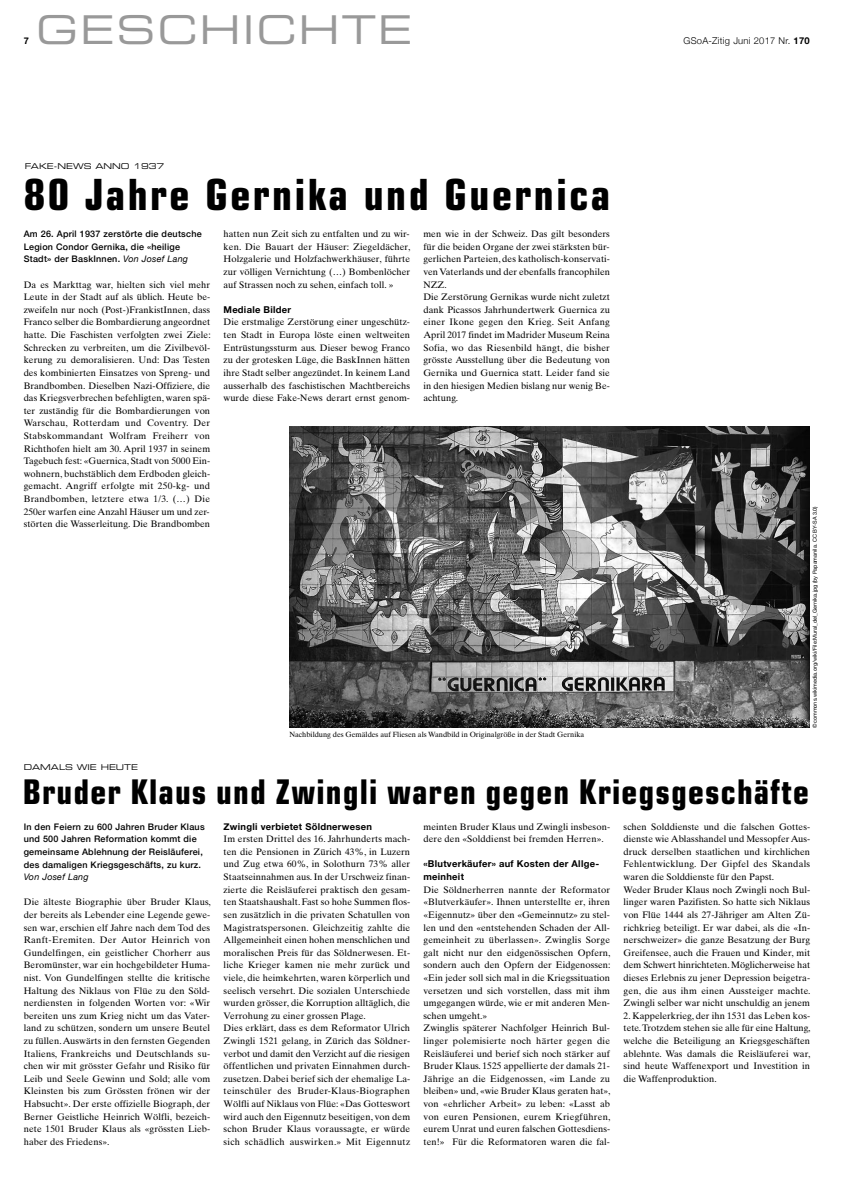
<style>
.page{position:relative;width:842px;height:1191px;background:#fff}
.page>*{position:absolute;margin:0;border:0;box-sizing:border-box;transform-origin:0 0}
.t1{font:700 condensed 43px "Eurostile";letter-spacing:.06em;color:#000}
.t2{font:39.7px "Eurostile Extended Two";letter-spacing:.05em;color:#999}
.t3{font:700 condensed 34px "Eurostile";letter-spacing:.035em;color:#000}
.t4{font:9.4px/12.6px "Times Ten";letter-spacing:.005em;color:#000;text-align:justify}
.t5{font:700 9.4px/12.6px "Helvetica Neue";letter-spacing:.03em;color:#000}
.t6{font:300 9.4px "Helvetica Neue";letter-spacing:.03em;color:#000}
.t7{font:700 9.2px "Helvetica Neue";color:#000}
.t8{font:500 9px/12.6px "Helvetica Neue";letter-spacing:.03em;color:#000}
.t9{font:italic 9px "Helvetica Neue";letter-spacing:.03em;color:#000}
.t10{font:8px "Eurostile Extended Two";color:#000}
.t11{font:7.5px "Times Ten";color:#000}
.t12{font:5.5px "Helvetica Neue";color:#000}
.s1{font-weight:400;font-style:italic}
.s2{font-weight:700}
</style>
<div class="page">
<img style="left:290px;top:426px;width:519px;height:301px">
<p class="t7" style="left:24px;top:35px;width:7px">7</p>
<h2 class="t2" style="left:36px;top:15px;width:378px">GESCHICHTE</h2>
<p class="t10" style="left:25px;top:163px;width:141px">FAKE-NEWS ANNO 1937</p>
<h1 class="t1" style="left:24px;top:178px;width:588px">80 Jahre Gernika und Guernica</h1>
<p class="t8" style="left:24px;top:227px;width:180px">Am 26. April 1937 zerstörte die deutsche<br>Legion Condor Gernika, die «heilige<br>Stadt» der BaskInnen. <span class="s1">Von Josef Lang</span></p>
<p class="t4" style="left:24px;top:279px;width:189px">Da es Markttag war, hielten sich viel mehr Leute in der Stadt auf als üblich. Heute be&shy;zweifeln nur noch (Post-)FrankistInnen, dass Franco selber die Bombardierung angeordnet hatte. Die Faschisten verfolgten zwei Ziele:<br>Schrecken zu verbreiten, um die Zivilbevöl&shy;kerung zu demoralisieren. Und: Das Testen des kombinierten Einsatzes von Spreng- und Brandbomben. Dieselben Nazi-Offiziere, die das Kriegsverbrechen befehligten, waren spä&shy;ter zuständig für die Bombardierungen von Warschau, Rotterdam und Coventry. Der Stabskommandant Wolfram Freiherr von Richthofen hielt am 30. April 1937 in seinem Tagebuch fest: «Guernica, Stadt von 5000 Ein&shy;wohnern, buchstäblich dem Erdboden gleich&shy;gemacht. Angriff erfolgte mit 250-kg- und Brandbomben, letztere etwa 1/3. (…) Die 250er warfen eine Anzahl Häuser um und zer&shy;störten die Wasserleitung. Die Brandbomben</p>
<p class="t4" style="left:224px;top:229px;width:189px">hatten nun Zeit sich zu entfalten und zu wir&shy;ken. Die Bauart der Häuser: Ziegeldächer, Holzgalerie und Holzfachwerkhäuser, führte zur völligen Vernichtung (…) Bombenlöcher auf Strassen noch zu sehen, einfach toll. »</p>
<p class="t5" style="left:224px;top:303px;width:69px">Mediale Bilder</p>
<p class="t4" style="left:224px;top:317px;width:188px">Die erstmalige Zerstörung einer ungeschütz&shy;ten Stadt in Europa löste einen weltweiten Entrüstungssturm aus. Dieser bewog Franco zu der grotesken Lüge, die BaskInnen hätten ihre Stadt selber angezündet. In keinem Land ausserhalb des faschistischen Machtbereichs wurde diese Fake-News derart ernst genom-</p>
<p class="t4" style="left:423px;top:229px;width:188px;text-align:left">men wie in der Schweiz. Das gilt besonders für die beiden Organe der zwei stärksten bür&shy;gerlichen Parteien, des katholisch-konservati&shy;ven Vaterlands und der ebenfalls francophilen NZZ.<br>Die Zerstörung Gernikas wurde nicht zuletzt dank Picassos Jahrhundertwerk Guernica zu einer Ikone gegen den Krieg. Seit Anfang April 2017 findet im Madrider Museum Reina Sofia, wo das Riesenbild hängt, die bisher grösste Ausstellung über die Bedeutung von Gernika und Guernica statt. Leider fand sie in den hiesigen Medien bislang nur wenig Be&shy;achtung.</p>
<p class="t10" style="left:24px;top:764px;width:116px">DAMALS WIE HEUTE</p>
<p class="t11" style="left:289px;top:731px;width:296px">Nachbildung des Gemäldes auf Fliesen als Wandbild in Originalgröße in der Stadt Gernika</p>
<p class="t6" style="left:683px;top:35px;width:128px">GSoA-Zitig Juni 2017 Nr. <span class="s2">170</span></p>
<p class="t12" style="left:811px;top:727px;width:223px;rotate:-90deg">©commons.wikimedia.org/wiki/File:Mural_del_Gernika.jpg (by Papamanila. CC BY-SA 3.0)</p>
<h3 class="t3" style="left:23px;top:779px;width:788px">Bruder Klaus und Zwingli waren gegen Kriegsgeschäfte</h3>
<p class="t8" style="left:24px;top:820px;width:182px">In den Feiern zu 600 Jahren Bruder Klaus und 500 Jahren Reformation kommt die gemeinsame Ablehnung der Reisläuferei, des damaligen Kriegsgeschäfts, zu kurz.</p>
<p class="t9" style="left:24px;top:871px;width:66px">Von Josef Lang</p>
<p class="t4" style="left:24px;top:896px;width:189px">Die älteste Biographie über Bruder Klaus, der bereits als Lebender eine Legende gewe&shy;sen war, erschien elf Jahre nach dem Tod des Ranft-Eremiten. Der Autor Heinrich von Gundelfingen, ein geistlicher Chorherr aus Beromünster, war ein hochgebildeter Huma&shy;nist. Von Gundelfingen stellte die kritische Haltung des Niklaus von Flüe zu den Söld&shy;nerdiensten in folgenden Worten vor: «Wir bereiten uns zum Krieg nicht um das Vater&shy;land zu schützen, sondern um unsere Beutel zu füllen.Auswärts in den fernsten Gegenden Italiens, Frankreichs und Deutschlands su&shy;chen wir mit grösster Gefahr und Risiko für Leib und Seele Gewinn und Sold; alle vom Kleinsten bis zum Grössten frönen wir der Habsucht». Der erste offizielle Biograph, der Berner Geistliche Heinrich Wölfli, bezeich&shy;nete 1501 Bruder Klaus als «grössten Lieb&shy;haber des Friedens».</p>
<p class="t5" style="left:224px;top:820px;width:150px">Zwingli verbietet Söldnerwesen</p>
<p class="t4" style="left:224px;top:833px;width:188px;text-align:left">Im ersten Drittel des 16. Jahrhunderts mach&shy;ten die Pensionen in Zürich 43%, in Luzern und Zug etwa 60%, in Solothurn 73% aller Staatseinnahmen aus. In der Urschweiz finan&shy;zierte die Reisläuferei praktisch den gesam&shy;ten Staatshaushalt. Fast so hohe Summen flos&shy;sen zusätzlich in die privaten Schatullen von Magistratspersonen. Gleichzeitig zahlte die Allgemeinheit einen hohen menschlichen und moralischen Preis für das Söldnerwesen. Et&shy;liche Krieger kamen nie mehr zurück und viele, die heimkehrten, waren körperlich und seelisch versehrt. Die sozialen Unterschiede wurden grösser, die Korruption alltäglich, die Verrohung zu einer grossen Plage.<br>Dies erklärt, dass es dem Reformator Ulrich Zwingli 1521 gelang, in Zürich das Söldner&shy;verbot und damit den Verzicht auf die riesigen öffentlichen und privaten Einnahmen durch&shy;zusetzen. Dabei berief sich der ehemalige La&shy;teinschüler des Bruder-Klaus-Biographen Wölfli auf Niklaus von Flüe: «Das Gotteswort wird auch den Eigennutz beseitigen, von dem schon Bruder Klaus voraussagte, er würde sich schädlich auswirken.» Mit Eigennutz</p>
<p class="t4" style="left:423px;top:821px;width:188px">meinten Bruder Klaus und Zwingli insbeson&shy;dere den «Solddienst bei fremden Herren».</p>
<p class="t5" style="left:423px;top:857px;width:177px">«Blutverkäufer» auf Kosten der Allge&shy;meinheit</p>
<p class="t4" style="left:423px;top:884px;width:189px;text-align:left">Die Söldnerherren nannte der Reformator «Blutverkäufer». Ihnen unterstellte er, ihren «Eigennutz» über den «Gemeinnutz» zu stel&shy;len und den «entstehenden Schaden der All&shy;gemeinheit zu überlassen». Zwinglis Sorge galt nicht nur den eidgenössischen Opfern, sondern auch den Opfern der Eidgenossen: «Ein jeder soll sich mal in die Kriegssituation versetzen und sich vorstellen, dass mit ihm umgegangen würde, wie er mit anderen Men&shy;schen umgeht.»<br>Zwinglis späterer Nachfolger Heinrich Bul&shy;linger polemisierte noch härter gegen die Reisläuferei und berief sich noch stärker auf Bruder Klaus. 1525 appellierte der damals 21- Jährige an die Eidgenossen, «im Lande zu bleiben» und, «wie Bruder Klaus geraten hat», von «ehrlicher Arbeit» zu leben: «Lasst ab von euren Pensionen, eurem Kriegführen, eurem Unrat und euren falschen Gottesdiens&shy;ten!» Für die Reformatoren waren die fal-</p>
<p class="t4" style="left:624px;top:821px;width:189px;text-align:left">schen Solddienste und die falschen Gottes&shy;dienste wie Ablasshandel und Messopfer Aus&shy;druck derselben staatlichen und kirchlichen Fehlentwicklung. Der Gipfel des Skandals waren die Solddienste für den Papst.<br>Weder Bruder Klaus noch Zwingli noch Bul&shy;linger waren Pazifisten. So hatte sich Niklaus von Flüe 1444 als 27-Jähriger am Alten Zü&shy;richkrieg beteiligt. Er war dabei, als die «In&shy;nerschweizer» die ganze Besatzung der Burg Greifensee, auch die Frauen und Kinder, mit dem Schwert hinrichteten. Möglicherweise hat dieses Erlebnis zu jener Depression beigetra&shy;gen, die aus ihm einen Aussteiger machte.<br>Zwingli selber war nicht unschuldig an jenem</p>
<p class="t4" style="left:624px;top:1010px;width:189px">2. Kappelerkrieg, der ihn 1531 das Leben kos&shy;tete.Trotzdem stehen sie alle für eine Haltung, welche die Beteiligung an Kriegsgeschäften ablehnte. Was damals die Reisläuferei war, sind heute Waffenexport und Investition in die Waffenproduktion.</p>
</div>
